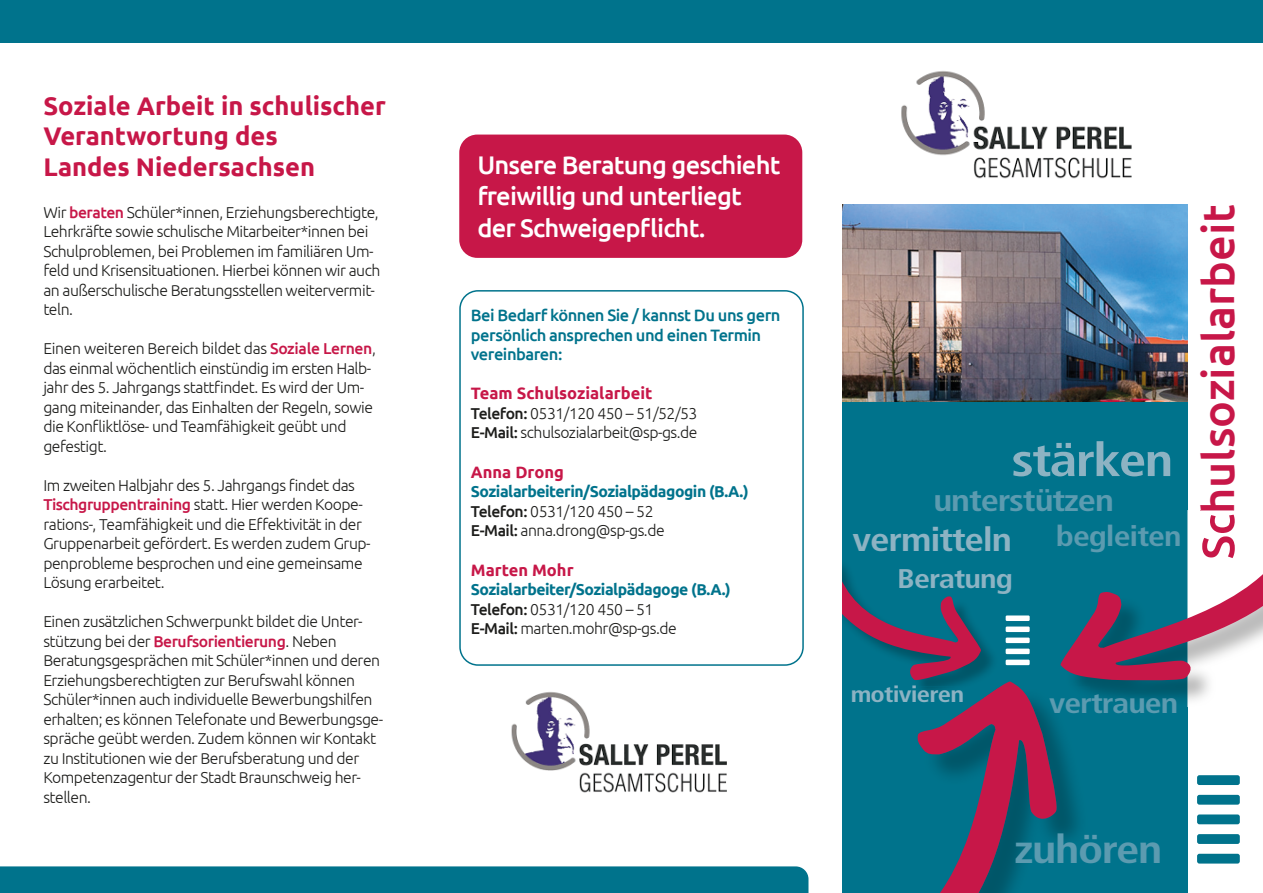
<style>
.page{position:relative;width:1263px;height:893px;background:#fff}
.page>*{position:absolute;margin:0;border:0;box-sizing:border-box;transform-origin:0 0}
.t1{font:700 condensed 46.5px "Frutiger LT Pro";letter-spacing:-.03em;color:#8db3c3;scale:1.18 1}
.t2{font:500 45px "Ubuntu";color:#c71748}
.t3{font:700 condensed 39.45px "Frutiger LT Pro";letter-spacing:-.03em;color:#5c9bb0;scale:1.18 1}
.t4{font:700 condensed 33px "Frutiger LT Pro";letter-spacing:-.03em;color:#8db3c3;scale:1.18 1}
.t5{font:700 condensed 30.75px "Frutiger LT Pro";letter-spacing:-.03em;color:#5c9bb0;scale:1.18 1}
.t6{font:700 condensed 28.5px "Frutiger LT Pro";letter-spacing:-.03em;color:#5c9bb0;scale:1.18 1}
.t7{font:700 condensed 27px "Frutiger LT Pro";letter-spacing:-.03em;color:#8db3c3;scale:1.18 1}
.t8{font:500 25.5px/31.5px "Ubuntu";letter-spacing:-.03em;color:#fff}
.t9{font:700 25.5px/30.6px "Ubuntu";color:#c71748}
.t10{font:700 condensed 22.5px "Frutiger LT Pro";letter-spacing:-.03em;color:#8db3c3;scale:1.18 1}
.t11{font:500 16.5px/19.5px "Ubuntu";letter-spacing:-.03em;color:#00738c}
.t12{font:700 16.5px "Ubuntu";color:#c71748}
.t13{font:300 15.75px/19.5px "Ubuntu";letter-spacing:-.03em;color:#1d1d1b}
.t14{font:700 15.75px/19.5px "Ubuntu";letter-spacing:-.03em;color:#00738c}
.s1{font-weight:500;color:#c71748}
.s2{font-weight:500}
.s3{font-weight:500;color:#1d1d1b}
.s4{font-weight:300;color:#1d1d1b}
</style>
<div class="page">
<div style="left:0;top:0;width:1263px;height:43px;background:#00738c"></div>
<div style="left:842px;top:204px;width:345px;height:689px;background:#00738c"></div>
<div style="left:0;top:866px;width:808px;height:27px;background:#00738c"></div>
<div style="left:1197px;top:775px;width:43px;height:10px;background:#00738c;border-radius:2px"></div>
<div style="left:1197px;top:795px;width:43px;height:10px;background:#00738c;border-radius:2px"></div>
<div style="left:1197px;top:814px;width:43px;height:10px;background:#00738c;border-radius:2px"></div>
<div style="left:1197px;top:834px;width:43px;height:10px;background:#00738c;border-radius:2px"></div>
<div style="left:1197px;top:854px;width:43px;height:10px;background:#00738c;border-radius:2px"></div>
<svg style="left:917px;top:681px;width:142px;height:212px"></svg>
<img style="left:1075px;top:681px;width:134px;height:26px">
<img style="left:1073px;top:686px;width:16px;height:21px">
<svg style="left:1060px;top:506px;width:203px;height:175px"></svg>
<img style="left:917px;top:640px;width:82px;height:46px">
<img style="left:917px;top:686px;width:82px;height:12px">
<img style="left:983px;top:687px;width:16px;height:11px">
<svg style="left:842px;top:565px;width:139px;height:116px"></svg>
<div style="left:1006px;top:615px;width:24px;height:6px;background:#fff"></div>
<div style="left:1006px;top:626px;width:24px;height:6px;background:#fff"></div>
<div style="left:1006px;top:638px;width:24px;height:5px;background:#fff"></div>
<div style="left:1006px;top:649px;width:24px;height:5px;background:#fff"></div>
<div style="left:1006px;top:660px;width:24px;height:5px;background:#fff"></div>
<img style="left:842px;top:204px;width:345px;height:197px">
<img style="left:901px;top:71px;width:231px;height:108px">
<div style="left:459px;top:290px;width:345px;height:376px;border:2px solid #00738c;border-radius:18px"></div>
<img style="left:511px;top:692px;width:216px;height:101px">
<div style="left:459px;top:135px;width:343px;height:123px;background:#c71748;border-radius:18px"></div>
<h3 class="t9" style="left:43px;top:90px;width:344px">Soziale Arbeit in schulischer<br>Verantwortung des<br>Landes Niedersachsen</h3>
<p class="t13" style="left:43px;top:202px;width:339px">Wir <span class="s1">beraten</span> Schüler*innen, Erziehungsberechtigte, Lehrkräfte sowie schulische Mitarbeiter*innen bei Schulproblemen, bei Problemen im familiären Um&shy;feld und Krisensituationen. Hierbei können wir auch an außerschulische Beratungsstellen weitervermit&shy;teln.</p>
<p class="t13" style="left:43px;top:338px;width:334px">Einen weiteren Bereich bildet das <span class="s1">Soziale Lernen</span>, das einmal wöchentlich einstündig im ersten Halb&shy;jahr des 5. Jahrgangs stattfindet. Es wird der Um&shy;gang miteinander, das Einhalten der Regeln, sowie die Konfliktlöse- und Teamfähigkeit geübt und gefestigt.</p>
<p class="t13" style="left:43px;top:475px;width:329px">Im zweiten Halbjahr des 5. Jahrgangs findet das <span class="s1">Tischgruppentraining</span> statt. Hier werden Koope&shy;rations-, Teamfähigkeit und die Effektivität in der Gruppenarbeit gefördert. Es werden zudem Grup&shy;penprobleme besprochen und eine gemeinsame Lösung erarbeitet.</p>
<p class="t13" style="left:43px;top:611px;width:341px">Einen zusätzlichen Schwerpunkt bildet die Unter&shy;stützung bei der <span class="s1">Berufsorientierung</span>. Neben Beratungsgesprächen mit Schüler*innen und deren Erziehungsberechtigten zur Berufswahl können Schüler*innen auch individuelle Bewerbungshilfen erhalten; es können Telefonate und Bewerbungsge&shy;spräche geübt werden. Zudem können wir Kontakt zu Institutionen wie der Berufsberatung und der Kompetenzagentur der Stadt Braunschweig her&shy;stellen.</p>
<h3 class="t8" style="left:477px;top:148px;width:305px">Unsere Beratung geschieht freiwillig und unterliegt der Schweigepflicht.</h3>
<p class="t11" style="left:471px;top:305px;width:311px">Bei Bedarf können Sie / kannst Du uns gern persönlich ansprechen und einen Termin vereinbaren:</p>
<p class="t12" style="left:471px;top:383px;width:183px">Team Schulsozialarbeit</p>
<p class="t13" style="left:471px;top:403px;width:228px"><span class="s2">Telefon:</span> 0531/120 450 – 51/52/53<br><span class="s2">E-Mail:</span> schulsozialarbeit@sp-gs.de</p>
<p class="t12" style="left:471px;top:462px;width:94px">Anna Drong</p>
<p class="t14" style="left:471px;top:482px;width:279px">Sozialarbeiterin/Sozialpädagogin (B.A.)<br><span class="s3">Telefon:</span> <span class="s4">0531/120 450 – 52<br></span><span class="s3">E-Mail:</span> <span class="s4">anna.drong@sp-gs.de</span></p>
<p class="t12" style="left:471px;top:560px;width:104px">Marten Mohr</p>
<p class="t14" style="left:471px;top:579px;width:261px">Sozialarbeiter/Sozialpädagoge (B.A.)<br><span class="s3">Telefon:</span> <span class="s4">0531/120 450 – 51<br></span><span class="s3">E-Mail:</span> <span class="s4">marten.mohr@sp-gs.de</span></p>
<h1 class="t1" style="left:1011px;top:432px;width:139px">stärken</h1>
<h3 class="t5" style="left:933px;top:482px;width:155px">unterstützen</h3>
<h3 class="t6" style="left:1056px;top:519px;width:108px">begleiten</h3>
<h3 class="t4" style="left:853px;top:520px;width:137px">vermitteln</h3>
<h3 class="t7" style="left:897px;top:563px;width:99px">Beratung</h3>
<h2 class="t2" style="left:1190px;top:559px;width:357px;rotate:-90deg">Schulsozialarbeit</h2>
<h3 class="t10" style="left:851px;top:681px;width:98px">motivieren</h3>
<h3 class="t6" style="left:1049px;top:686px;width:111px">vertrauen</h3>
<h3 class="t3" style="left:1015px;top:826px;width:127px">zuhören</h3>
</div>
